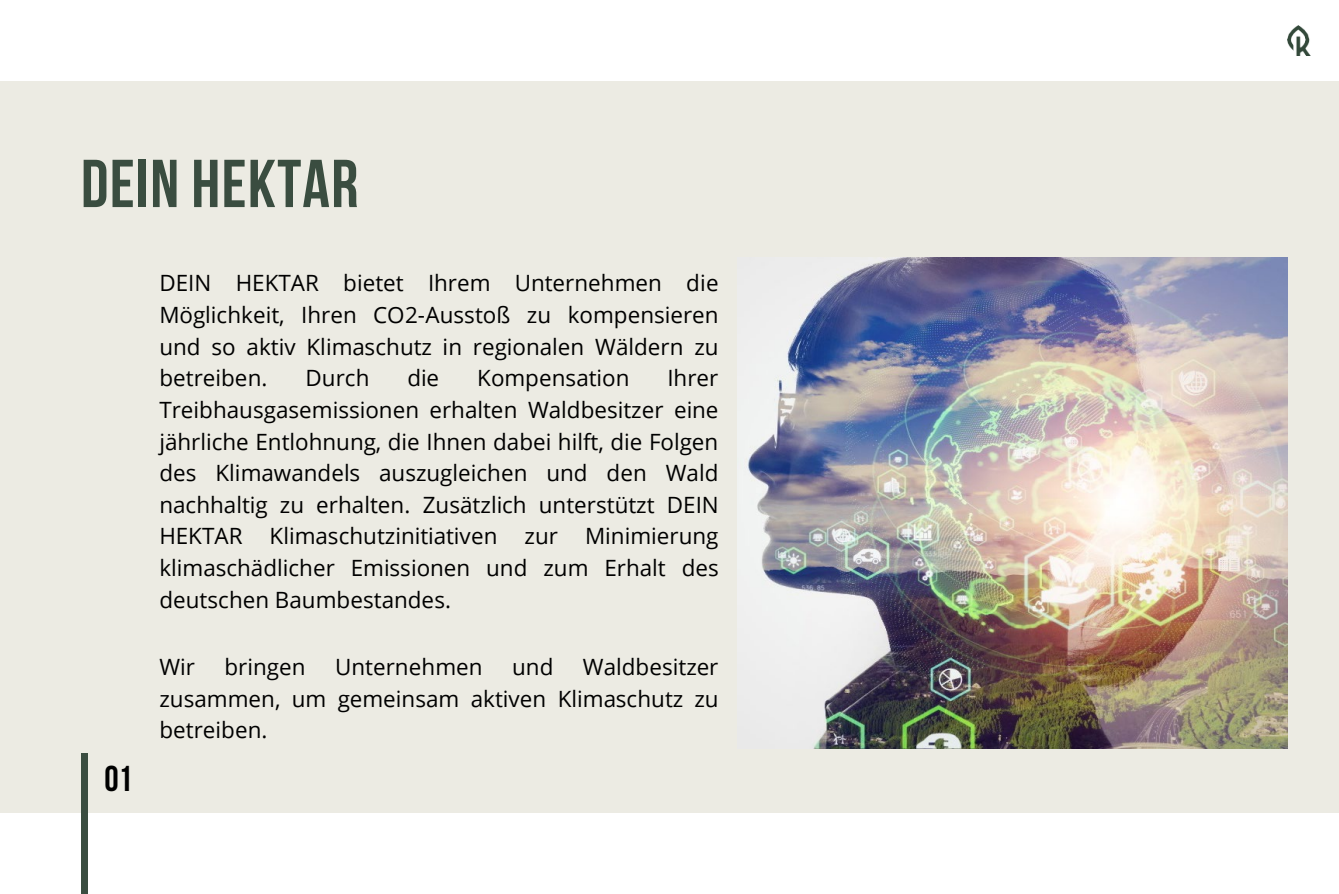
<style>
.page{position:relative;width:1339px;height:894px;background:#fff}
.page>*{position:absolute;margin:0;border:0;box-sizing:border-box;transform-origin:0 0}
.t1{font:67.5px "Bebas Neue";letter-spacing:.02em;color:#3a4d40}
.t2{font:36px "Bebas Neue";color:#000}
.t3{font:22.5px/31.5px "Open Sans";color:#000;text-align:justify}
</style>
<div class="page">
<div style="left:0;top:81px;width:1339px;height:731px;background:#ecebe3"></div>
<div style="left:81px;top:752px;width:6px;height:141px;background:#3a4d40"></div>
<img style="left:1287px;top:26px;width:23px;height:29px">
<img style="left:737px;top:258px;width:550px;height:490px">
<h2 class="t1" style="left:81px;top:147px;width:279px">DEIN HEKTAR</h2>
<p class="t3" style="left:159px;top:267px;width:561px">DEIN HEKTAR bietet Ihrem Unternehmen die Möglichkeit, Ihren CO2-Ausstoß zu kompensieren und so aktiv Klimaschutz in regionalen Wäldern zu betreiben.</p>
<p class="t3" style="left:159px;top:361px;width:561px;text-indent:508px">Ihrer Treibhausgasemissionen erhalten Waldbesitzer eine jährliche Entlohnung, die Ihnen dabei hilft, die Folgen des Klimawandels auszugleichen und den Wald nachhaltig zu erhalten. Zusätzlich unterstützt DEIN HEKTAR Klimaschutzinitiativen zur Minimierung klimaschädlicher Emissionen und zum Erhalt des deutschen Baumbestandes.</p>
<p class="t3" style="left:305px;top:361px;width:65px">Durch</p>
<p class="t3" style="left:407px;top:361px;width:33px">die</p>
<p class="t3" style="left:477px;top:361px;width:154px">Kompensation</p>
<p class="t2" style="left:105px;top:759px;width:29px">01</p>
<p class="t3" style="left:159px;top:650px;width:37px">Wir</p>
<p class="t3" style="left:224px;top:650px;width:82px">bringen</p>
<p class="t3" style="left:335px;top:650px;width:149px">Unternehmen</p>
<p class="t3" style="left:512px;top:650px;width:43px">und</p>
<p class="t3" style="left:159px;top:650px;width:561px;text-indent:423px">Waldbesitzer zusammen, um gemeinsam aktiven Klimaschutz zu betreiben.</p>
</div>
